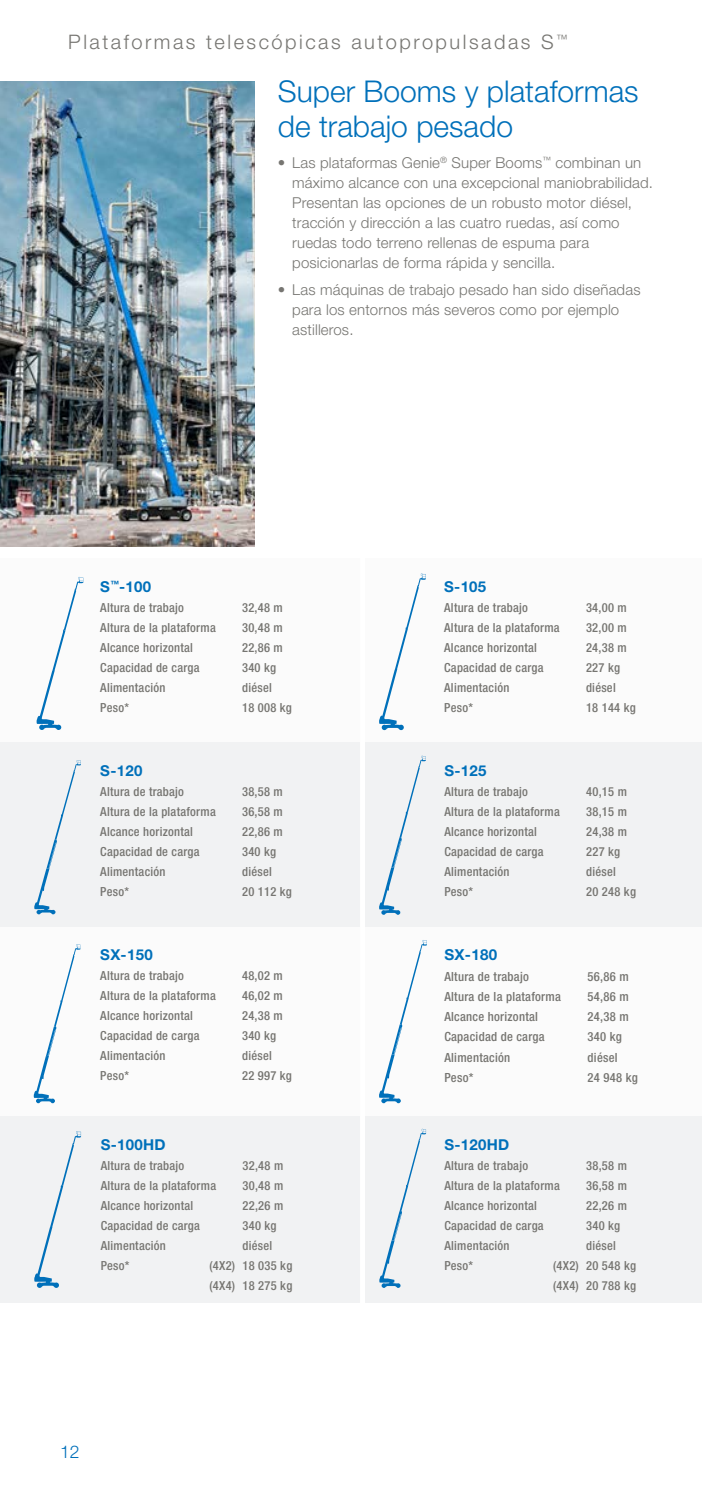
<style>
.page{position:relative;width:702px;height:1489px;background:#fff}
.page>*{position:absolute;margin:0;border:0;box-sizing:border-box;transform-origin:0 0}
.t1{font:300 30px/35px "Helvetica Neue LT Std";color:#0070ba}
.t2{font:300 20px "Helvetica Neue LT Std";letter-spacing:.125em;color:#767571}
.t3{font:300 17.5px "Helvetica Neue LT Std";color:#0070ba}
.t4{font:700 15.25px "Helvetica Neue LT Std";color:#0070ba}
.t5{font:300 15px/20px "Helvetica Neue LT Std";letter-spacing:.01em;color:#767571}
.t6{font:700 15px "Helvetica Neue LT Std";letter-spacing:.02em;color:#0070ba}
.t7{font:500 condensed 12.75px "Helvetica Neue LT Std";letter-spacing:.02em;color:#767571}
.t8{font:500 condensed 12.5px/20px "Helvetica Neue LT Std";letter-spacing:.02em;color:#767571}
</style>
<div class="page">
<img style="left:0;top:81px;width:254px;height:466px">
<div style="left:0;top:558px;width:701px;height:184px;background:#fbfbfb"></div>
<svg style="left:379px;top:573px;width:47px;height:157px"></svg>
<div style="left:0;top:742px;width:701px;height:184px;background:#f1f2f3"></div>
<div style="left:0;top:926px;width:702px;height:190px;background:#fbfbfb"></div>
<svg style="left:37px;top:577px;width:46px;height:153px"></svg>
<svg style="left:34px;top:760px;width:47px;height:154px"></svg>
<svg style="left:379px;top:755px;width:47px;height:159px"></svg>
<div style="left:0;top:1116px;width:702px;height:186px;background:#f1f2f3"></div>
<svg style="left:379px;top:1128px;width:47px;height:159px"></svg>
<div style="left:360px;top:546px;width:5px;height:777px;background:#fff"></div>
<svg style="left:34px;top:1131px;width:47px;height:156px"></svg>
<svg style="left:34px;top:944px;width:46px;height:159px"></svg>
<svg style="left:379px;top:940px;width:48px;height:163px"></svg>
<h2 class="t2" style="left:68px;top:30px;width:501px">Plataformas telescópicas autopropulsadas S<sup>™</sup></h2>
<h1 class="t1" style="left:278px;top:73px;width:362px">Super Booms y plataformas de trabajo pesado</h1>
<p class="t5" style="left:292px;top:152px;width:362px;text-indent:-14px">• Las plataformas Genie<sup>®</sup> Super Booms<sup>™</sup> combinan un máximo alcance con una excepcional maniobrabilidad.<br>Presentan las opciones de un robusto motor diésel, tracción y dirección a las cuatro ruedas, así como ruedas todo terreno rellenas de espuma para posicionarlas de forma rápida y sencilla.</p>
<p class="t5" style="left:292px;top:279px;width:350px;text-indent:-14px">• Las máquinas de trabajo pesado han sido diseñadas para los entornos más severos como por ejemplo astilleros.</p>
<p class="t6" style="left:100px;top:577px;width:52px">S<sup>™</sup>-100</p>
<p class="t8" style="left:100px;top:597px;width:85px">Altura de trabajo</p>
<p class="t8" style="left:242px;top:597px;width:42px">32,48 m</p>
<p class="t8" style="left:100px;top:617px;width:117px">Altura de la plataforma</p>
<p class="t8" style="left:242px;top:617px;width:42px">30,48 m</p>
<p class="t8" style="left:100px;top:637px;width:94px">Alcance horizontal</p>
<p class="t8" style="left:242px;top:637px;width:42px">22,86 m</p>
<p class="t8" style="left:100px;top:657px;width:101px">Capacidad de carga</p>
<p class="t8" style="left:242px;top:657px;width:36px">340 kg</p>
<p class="t8" style="left:100px;top:677px;width:67px">Alimentación</p>
<p class="t8" style="left:242px;top:677px;width:31px">diésel</p>
<p class="t8" style="left:100px;top:697px;width:30px">Peso*</p>
<p class="t8" style="left:242px;top:697px;width:51px">18 008 kg</p>
<p class="t6" style="left:100px;top:761px;width:44px">S-120</p>
<p class="t8" style="left:100px;top:781px;width:85px">Altura de trabajo</p>
<p class="t8" style="left:242px;top:781px;width:42px">38,58 m</p>
<p class="t8" style="left:100px;top:801px;width:117px">Altura de la plataforma</p>
<p class="t8" style="left:242px;top:801px;width:42px">36,58 m</p>
<p class="t8" style="left:100px;top:821px;width:94px">Alcance horizontal</p>
<p class="t8" style="left:242px;top:821px;width:42px">22,86 m</p>
<p class="t8" style="left:100px;top:841px;width:101px">Capacidad de carga</p>
<p class="t8" style="left:242px;top:841px;width:36px">340 kg</p>
<p class="t8" style="left:100px;top:861px;width:67px">Alimentación</p>
<p class="t8" style="left:242px;top:861px;width:31px">diésel</p>
<p class="t8" style="left:100px;top:881px;width:30px">Peso*</p>
<p class="t8" style="left:242px;top:881px;width:51px">20 112 kg</p>
<p class="t6" style="left:100px;top:945px;width:54px">SX-150</p>
<p class="t8" style="left:100px;top:965px;width:85px">Altura de trabajo</p>
<p class="t8" style="left:242px;top:965px;width:42px">48,02 m</p>
<p class="t8" style="left:100px;top:985px;width:117px">Altura de la plataforma</p>
<p class="t8" style="left:242px;top:985px;width:42px">46,02 m</p>
<p class="t8" style="left:100px;top:1005px;width:94px">Alcance horizontal</p>
<p class="t8" style="left:242px;top:1005px;width:42px">24,38 m</p>
<p class="t8" style="left:100px;top:1025px;width:101px">Capacidad de carga</p>
<p class="t8" style="left:242px;top:1025px;width:36px">340 kg</p>
<p class="t8" style="left:100px;top:1045px;width:67px">Alimentación</p>
<p class="t8" style="left:242px;top:1045px;width:31px">diésel</p>
<p class="t8" style="left:100px;top:1065px;width:30px">Peso*</p>
<p class="t8" style="left:242px;top:1065px;width:51px">22 997 kg</p>
<p class="t6" style="left:101px;top:1134px;width:66px">S-100HD</p>
<p class="t8" style="left:101px;top:1154px;width:85px">Altura de trabajo</p>
<p class="t8" style="left:242px;top:1154px;width:42px">32,48 m</p>
<p class="t8" style="left:101px;top:1174px;width:117px">Altura de la plataforma</p>
<p class="t8" style="left:242px;top:1174px;width:42px">30,48 m</p>
<p class="t8" style="left:101px;top:1194px;width:94px">Alcance horizontal</p>
<p class="t8" style="left:242px;top:1194px;width:42px">22,26 m</p>
<p class="t8" style="left:101px;top:1214px;width:101px">Capacidad de carga</p>
<p class="t8" style="left:242px;top:1214px;width:36px">340 kg</p>
<p class="t8" style="left:101px;top:1234px;width:67px">Alimentación</p>
<p class="t8" style="left:242px;top:1234px;width:31px">diésel</p>
<p class="t8" style="left:101px;top:1254px;width:30px">Peso*</p>
<p class="t8" style="left:209px;top:1254px;width:84px">(4X2) 18 035 kg (4X4) 18 275 kg</p>
<h3 class="t3" style="left:60px;top:1441px;width:21px">12</h3>
<p class="t6" style="left:444px;top:577px;width:44px">S-105</p>
<p class="t8" style="left:444px;top:597px;width:85px">Altura de trabajo</p>
<p class="t8" style="left:586px;top:597px;width:42px">34,00 m</p>
<p class="t8" style="left:444px;top:617px;width:117px">Altura de la plataforma</p>
<p class="t8" style="left:586px;top:617px;width:42px">32,00 m</p>
<p class="t8" style="left:444px;top:637px;width:94px">Alcance horizontal</p>
<p class="t8" style="left:586px;top:637px;width:42px">24,38 m</p>
<p class="t8" style="left:444px;top:657px;width:101px">Capacidad de carga</p>
<p class="t8" style="left:586px;top:657px;width:36px">227 kg</p>
<p class="t8" style="left:444px;top:677px;width:67px">Alimentación</p>
<p class="t8" style="left:586px;top:677px;width:31px">diésel</p>
<p class="t8" style="left:444px;top:697px;width:30px">Peso*</p>
<p class="t8" style="left:586px;top:697px;width:51px">18 144 kg</p>
<p class="t6" style="left:444px;top:761px;width:44px">S-125</p>
<p class="t8" style="left:444px;top:781px;width:85px">Altura de trabajo</p>
<p class="t8" style="left:586px;top:781px;width:42px">40,15 m</p>
<p class="t8" style="left:444px;top:801px;width:117px">Altura de la plataforma</p>
<p class="t8" style="left:586px;top:801px;width:42px">38,15 m</p>
<p class="t8" style="left:444px;top:821px;width:94px">Alcance horizontal</p>
<p class="t8" style="left:586px;top:821px;width:42px">24,38 m</p>
<p class="t8" style="left:444px;top:841px;width:101px">Capacidad de carga</p>
<p class="t8" style="left:586px;top:841px;width:36px">227 kg</p>
<p class="t8" style="left:444px;top:861px;width:67px">Alimentación</p>
<p class="t8" style="left:586px;top:861px;width:31px">diésel</p>
<p class="t8" style="left:444px;top:881px;width:30px">Peso*</p>
<p class="t8" style="left:586px;top:881px;width:51px">20 248 kg</p>
<p class="t4" style="left:444px;top:945px;width:54px">SX-180</p>
<p class="t7" style="left:444px;top:968px;width:86px">Altura de trabajo</p>
<p class="t7" style="left:587px;top:968px;width:43px">56,86 m</p>
<p class="t7" style="left:444px;top:988px;width:118px">Altura de la plataforma</p>
<p class="t7" style="left:587px;top:988px;width:43px">54,86 m</p>
<p class="t7" style="left:444px;top:1008px;width:95px">Alcance horizontal</p>
<p class="t7" style="left:587px;top:1008px;width:43px">24,38 m</p>
<p class="t7" style="left:444px;top:1029px;width:102px">Capacidad de carga</p>
<p class="t7" style="left:587px;top:1029px;width:36px">340 kg</p>
<p class="t7" style="left:444px;top:1049px;width:67px">Alimentación</p>
<p class="t7" style="left:587px;top:1049px;width:32px">diésel</p>
<p class="t7" style="left:444px;top:1069px;width:31px">Peso*</p>
<p class="t7" style="left:587px;top:1069px;width:52px">24 948 kg</p>
<p class="t6" style="left:444px;top:1134px;width:66px">S-120HD</p>
<p class="t8" style="left:444px;top:1154px;width:85px">Altura de trabajo</p>
<p class="t8" style="left:586px;top:1154px;width:42px">38,58 m</p>
<p class="t8" style="left:444px;top:1174px;width:117px">Altura de la plataforma</p>
<p class="t8" style="left:586px;top:1174px;width:42px">36,58 m</p>
<p class="t8" style="left:444px;top:1194px;width:94px">Alcance horizontal</p>
<p class="t8" style="left:586px;top:1194px;width:42px">22,26 m</p>
<p class="t8" style="left:444px;top:1214px;width:101px">Capacidad de carga</p>
<p class="t8" style="left:586px;top:1214px;width:36px">340 kg</p>
<p class="t8" style="left:444px;top:1234px;width:67px">Alimentación</p>
<p class="t8" style="left:586px;top:1234px;width:31px">diésel</p>
<p class="t8" style="left:444px;top:1254px;width:30px">Peso*</p>
<p class="t8" style="left:553px;top:1254px;width:84px">(4X2) 20 548 kg (4X4) 20 788 kg</p>
</div>
